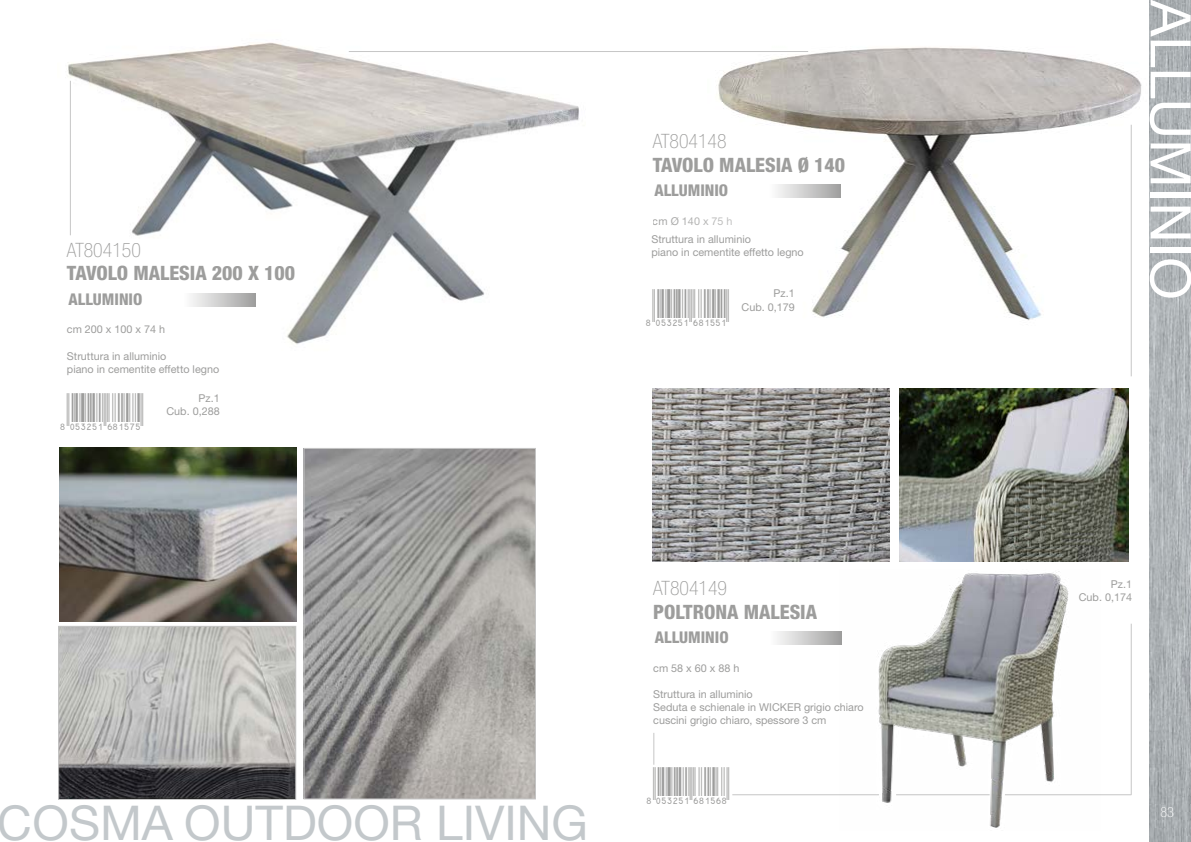
<style>
.page{position:relative;width:1191px;height:842px;background:#fff}
.page>*{position:absolute;margin:0;border:0;box-sizing:border-box;transform-origin:0 0}
.t1{font:56px "Helvetica Neue LT Std";color:#fff}
.t2{font:48px "Helvetica Neue LT Std";color:#c3c8cb}
.t3{font:800 condensed 19.8px "Helvetica Neue LT Std";color:#9d9d9c}
.t4{font:100 condensed 19.8px "Helvetica Neue LT Std";color:#9d9d9c}
.t5{font:800 condensed 16.2px "Helvetica Neue LT Std";color:#9d9d9c}
.t6{font:100 condensed 14px "Helvetica Neue LT Std";color:#fff}
.t7{font:10.8px/13.1px "Helvetica Neue LT Std";color:#9d9d9c}
</style>
<div class="page">
<img style="left:718px;top:47px;width:424px;height:330px">
<img style="left:68px;top:42px;width:511px;height:302px">
<img style="left:1149px;top:0;width:42px;height:842px">
<img style="left:305px;top:450px;width:229px;height:347px">
<div style="left:303px;top:448px;width:233px;height:351px;border:1px solid #c6c6c6"></div>
<img style="left:652px;top:388px;width:237px;height:173px">
<img style="left:59px;top:448px;width:237px;height:173px">
<img style="left:899px;top:388px;width:229px;height:173px">
<img style="left:60px;top:628px;width:234px;height:170px">
<div style="left:58px;top:626px;width:238px;height:174px;border:1px solid #c6c6c6"></div>
<hr style="left:653px;top:733px;width:1px;height:32px;background:#c6c6c6">
<hr style="left:70px;top:81px;width:1px;height:154px;background:#c6c6c6">
<hr style="left:1130px;top:624px;width:1px;height:171px;background:#c6c6c6">
<hr style="left:1130px;top:125px;width:1px;height:251px;background:#c6c6c6">
<hr style="left:1005px;top:794px;width:126px;height:1px;background:#c6c6c6">
<hr style="left:732px;top:794px;width:147px;height:1px;background:#c6c6c6">
<svg style="left:777px;top:631px;width:63px;height:13px"></svg>
<svg style="left:183px;top:293px;width:72px;height:13px"></svg>
<svg style="left:768px;top:184px;width:73px;height:13px"></svg>
<hr style="left:349px;top:51px;width:459px;height:1px;background:#c6c6c6">
<img style="left:840px;top:571px;width:260px;height:257px">
<svg style="left:718px;top:289px;width:11px;height:37px"></svg>
<h3 class="t4" style="left:67px;top:238px;width:75px">AT804150</h3>
<h3 class="t3" style="left:67px;top:261px;width:230px">TAVOLO MALESIA 200 X 100</h3>
<h3 class="t5" style="left:69px;top:289px;width:75px">ALLUMINIO</h3>
<p class="t7" style="left:67px;top:323px;width:100px">cm 200 x 100 x 74 h</p>
<p class="t7" style="left:67px;top:349px;width:154px">Struttura in alluminio<br>piano in cementite effetto legno</p>
<p class="t7" style="left:166px;top:391px;width:55px;text-align:right">Pz.1<br>Cub. 0,288</p>
<h2 class="t2" style="left:-2px;top:794px;width:592px">COSMA OUTDOOR LIVING</h2>
<h3 class="t4" style="left:653px;top:130px;width:75px">AT804148</h3>
<h3 class="t3" style="left:653px;top:153px;width:194px">TAVOLO MALESIA Ø 140</h3>
<h3 class="t5" style="left:654px;top:180px;width:75px">ALLUMINIO</h3>
<p class="t7" style="left:651px;top:212px;width:101px;line-height:18.2px">cm Ø 140 x 75 h<br>Struttura in alluminio</p>
<p class="t7" style="left:651px;top:246px;width:154px">piano in cementite effetto legno</p>
<p class="t7" style="left:741px;top:287px;width:55px;text-align:right">Pz.1<br>Cub. 0,179</p>
<h3 class="t4" style="left:653px;top:577px;width:75px">AT804149</h3>
<h3 class="t3" style="left:653px;top:599px;width:165px">POLTRONA MALESIA</h3>
<h3 class="t5" style="left:655px;top:627px;width:75px">ALLUMINIO</h3>
<p class="t7" style="left:653px;top:661px;width:88px">cm 58 x 60 x 88 h</p>
<p class="t7" style="left:653px;top:687px;width:212px">Struttura in alluminio<br>Seduta e schienale in WICKER grigio chiaro cuscini grigio chiaro, spessore 3 cm</p>
<h1 class="t1" style="left:1204px;top:0;width:301px;rotate:90deg">ALLUMINIO</h1>
<p class="t7" style="left:1078px;top:578px;width:55px;text-align:right">Pz.1<br>Cub. 0,174</p>
<p class="t6" style="left:1160px;top:805px;width:15px">83</p>
</div>
